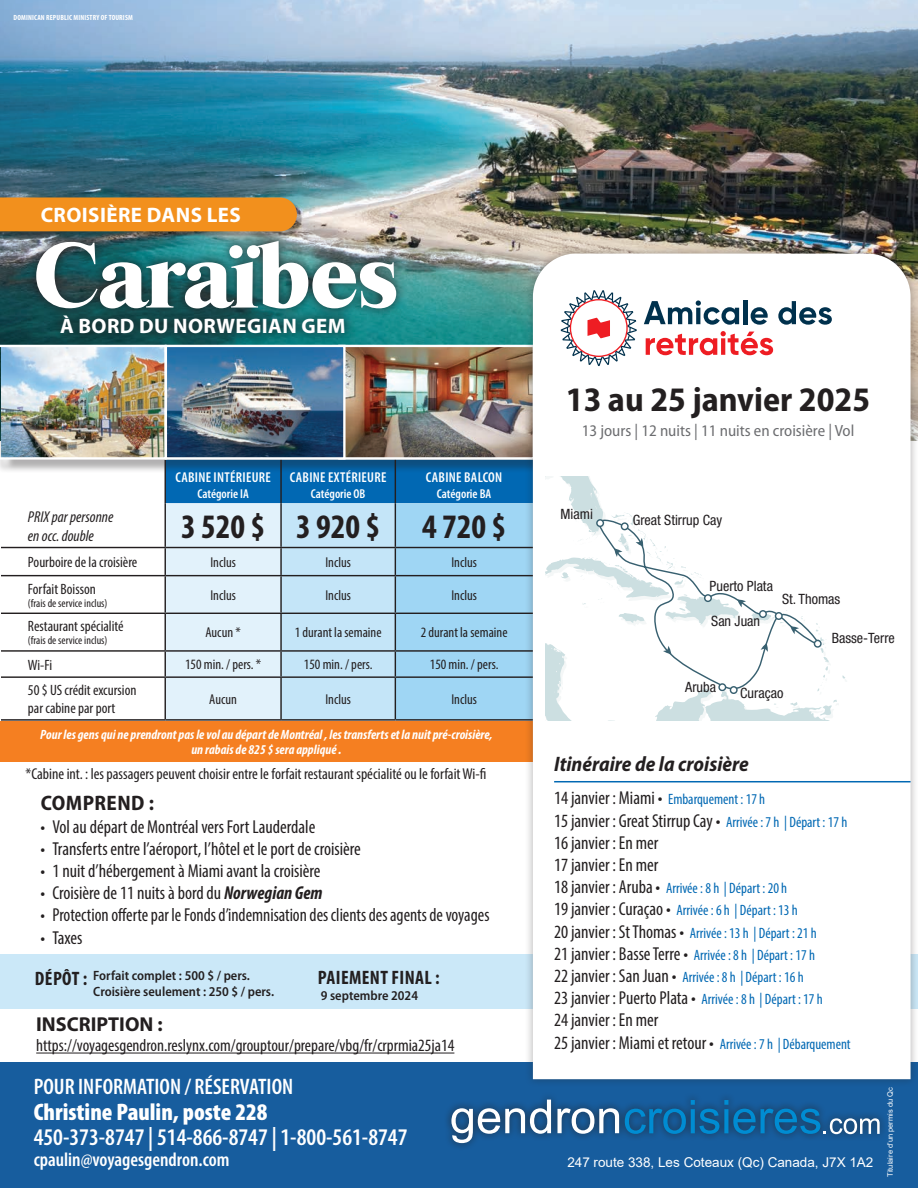
<style>
.page{position:relative;width:918px;height:1188px;background:#fff}
.page>*{position:absolute;margin:0;border:0;box-sizing:border-box;transform-origin:0 0}
.t1{font:700 90px "Riccione";color:#fff}
.t2{font:700 semi-condensed 34.5px "Myriad Pro";color:#231f20}
.t3{font:700 condensed 34.35px "Myriad Pro";color:#231f20}
.t4{font:600 condensed 24px "Myriad Pro";color:#fff}
.t5{font:900 condensed 24px "Myriad Pro";color:#fff}
.t6{font:600 condensed 22.5px "Myriad";color:#fff}
.t7{font:700 21px "Myriad Pro";letter-spacing:.02em;color:#fff}
.t8{font:italic 700 semi-condensed 21px "Myriad Pro";color:#231f20}
.t9{font:700 semi-condensed 21px "Myriad Pro";letter-spacing:.02em;color:#231f20}
.t10{font:700 20.1px "Myriad Pro";color:#231f20}
.t11{font:600 condensed 19.5px "Myriad Pro";color:#fff}
.t12{font:700 condensed 19.5px "Myriad Pro";letter-spacing:.02em;color:#231f20}
.t13{font:condensed 18.75px "Myriad Pro";color:#231f20}
.t14{font:condensed 18.75px "Myriad Pro";color:#231f20;scale:.95 1}
.t15{font:condensed 17.25px "Myriad Pro";color:#231f20}
.t16{font:semi-condensed 16.35px "Myriad Pro";color:#6c6d70}
.t17{font:condensed 15.75px "Myriad Pro";color:#231f20}
.t18{font:italic condensed 15.75px/18.9px "Myriad Pro";color:#231f20}
.t19{font:condensed 15px "Myriad Pro";color:#0168b3}
.t20{font:condensed 15px/18px "Myriad Pro";color:#231f20}
.t21{font:condensed 14.4px "Myriad Pro";color:#231f20}
.t22{font:600 condensed 14.4px "Myriad Pro";letter-spacing:.02em;color:#fff}
.t23{font:condensed 14.25px "Helvetica Neue";color:#211d1f}
.t24{font:italic 700 condensed 13.5px/15px "Myriad Pro";color:#fff;text-align:center}
.t25{font:600 semi-condensed 13.5px "Myriad Pro";color:#231f20}
.t26{font:13.5px "Arial";color:#fff}
.t27{font:600 condensed 12.9px "Myriad Pro";color:#fff}
.t28{font:condensed 11.4px "Myriad Pro";color:#231f20}
.t29{font:700 condensed 7.5px "Myriad Pro";letter-spacing:.02em;color:#fff}
.t30{font:7.5px "Arial";color:#fff}
.s1{font-weight:700;font-style:italic}
.s2{font-size:15px;color:#0168b3}
.s3{font-size:18.75px;color:#231f20}
</style>
<div class="page">
<div style="left:0;top:721px;width:533px;height:41px;background:#f57f21"></div>
<hr style="left:1px;top:719px;width:164px;height:2px;background:#231f20">
<hr style="left:165px;top:719px;width:116px;height:2px;background:#231f20">
<hr style="left:281px;top:719px;width:114px;height:2px;background:#231f20">
<hr style="left:395px;top:719px;width:138px;height:2px;background:#231f20">
<div style="left:0;top:954px;width:918px;height:55px;background:#cbe8f8"></div>
<img style="left:0;top:0;width:918px;height:345px">
<div style="left:0;top:1062px;width:918px;height:126px;background:#175d9e"></div>
<img style="left:25px;top:230px;width:382px;height:114px">
<div style="left:444px;top:1092px;width:444px;height:59px;background:#231f20;opacity:.75"></div>
<svg style="left:451px;top:1100px;width:100px;height:43px"></svg>
<svg style="left:557px;top:1108px;width:62px;height:26px"></svg>
<svg style="left:625px;top:1100px;width:255px;height:34px"></svg>
<img style="left:0;top:347px;width:525px;height:373px">
<div style="left:525px;top:245px;width:393px;height:842px;background:#231f20;opacity:.32"></div>
<svg style="left:533px;top:254px;width:378px;height:825px"></svg>
<svg style="left:644px;top:300px;width:95px;height:25px"></svg>
<hr style="left:743px;top:300px;width:4px;height:24px;background:#00314d">
<svg style="left:751px;top:307px;width:17px;height:18px"></svg>
<svg style="left:778px;top:301px;width:54px;height:24px"></svg>
<svg style="left:646px;top:331px;width:127px;height:24px"></svg>
<svg style="left:561px;top:290px;width:76px;height:76px"></svg>
<div style="left:0;top:200px;width:302px;height:37px;background:#231f20;opacity:.34"></div>
<div style="left:0;top:197px;width:297px;height:34px;background:#f2901d"></div>
<hr style="left:36px;top:1053px;width:418px;height:1px;background:#231f20">
<svg style="left:545px;top:477px;width:366px;height:244px"></svg>
<div style="left:814px;top:640px;width:8px;height:8px;border:1px solid #386070;border-radius:50%"></div>
<svg style="left:545px;top:518px;width:275px;height:203px"></svg>
<div style="left:759px;top:610px;width:8px;height:8px;border:1px solid #386070;border-radius:50%"></div>
<hr style="left:554px;top:781px;width:357px;height:1px;background:#0168b3">
<p class="t29" style="left:14px;top:12px;width:121px">DOMINICAN REPUBLIC MINISTRY OF TOURISM</p>
<p class="t7" style="left:41px;top:202px;width:202px">CROISIÈRE DANS LES</p>
<p class="t1" style="left:34px;top:223px;width:366px">Caraïbes</p>
<p class="t7" style="left:60px;top:312px;width:287px">À BORD DU NORWEGIAN GEM</p>
<p class="t22" style="left:175px;top:469px;width:97px">CABINE INTÉRIEURE</p>
<p class="t27" style="left:197px;top:486px;width:53px">Catégorie IA</p>
<p class="t22" style="left:290px;top:469px;width:98px">CABINE EXTÉRIEURE</p>
<p class="t27" style="left:311px;top:486px;width:56px">Catégorie OB</p>
<p class="t22" style="left:426px;top:469px;width:78px">CABINE BALCON</p>
<p class="t27" style="left:437px;top:486px;width:56px">Catégorie BA</p>
<p class="t18" style="left:28px;top:507px;width:87px">PRIX par personne en occ. double</p>
<p class="t3" style="left:181px;top:505px;width:86px">3 520 $</p>
<p class="t3" style="left:296px;top:505px;width:86px">3 920 $</p>
<p class="t3" style="left:422px;top:505px;width:86px">4 720 $</p>
<p class="t20" style="left:28px;top:553px;width:111px">Pourboire de la croisière</p>
<p class="t21" style="left:210px;top:553px;width:27px">Inclus</p>
<p class="t21" style="left:325px;top:553px;width:27px">Inclus</p>
<p class="t21" style="left:451px;top:553px;width:27px">Inclus</p>
<p class="t20" style="left:28px;top:580px;width:69px">Forfait Boisson</p>
<p class="t28" style="left:28px;top:596px;width:81px">(frais de service inclus)</p>
<p class="t21" style="left:210px;top:586px;width:27px">Inclus</p>
<p class="t21" style="left:325px;top:586px;width:27px">Inclus</p>
<p class="t21" style="left:451px;top:586px;width:27px">Inclus</p>
<p class="t20" style="left:28px;top:617px;width:97px">Restaurant spécialité</p>
<p class="t28" style="left:28px;top:634px;width:81px">(frais de service inclus)</p>
<p class="t21" style="left:205px;top:624px;width:37px">Aucun *</p>
<p class="t21" style="left:295px;top:624px;width:88px">1 durant la semaine</p>
<p class="t21" style="left:421px;top:624px;width:88px">2 durant la semaine</p>
<p class="t20" style="left:28px;top:656px;width:26px">Wi-Fi</p>
<p class="t21" style="left:185px;top:656px;width:78px">150 min. / pers. *</p>
<p class="t21" style="left:304px;top:656px;width:70px">150 min. / pers.</p>
<p class="t21" style="left:430px;top:656px;width:70px">150 min. / pers.</p>
<p class="t20" style="left:28px;top:681px;width:110px">50 $ US crédit excursion par cabine par port</p>
<p class="t21" style="left:209px;top:690px;width:29px">Aucun</p>
<p class="t21" style="left:325px;top:690px;width:27px">Inclus</p>
<p class="t21" style="left:451px;top:690px;width:27px">Inclus</p>
<p class="t24" style="left:40px;top:727px;width:454px">Pour les gens qui ne prendront pas le vol au départ de Montréal , les transferts et la nuit pré-croisière, un rabais de 825 $ sera appliqué .</p>
<p class="t17" style="left:26px;top:764px;width:462px">*Cabine int. : les passagers peuvent choisir entre le forfait restaurant spécialité ou le forfait Wi-fi</p>
<p class="t9" style="left:41px;top:792px;width:115px">COMPREND :</p>
<p class="t13" style="left:40px;top:815px;width:276px">• Vol au départ de Montréal vers Fort Lauderdale</p>
<p class="t13" style="left:40px;top:837px;width:322px">• Transferts entre l’aéroport, l’hôtel et le port de croisière</p>
<p class="t13" style="left:40px;top:859px;width:282px">• 1 nuit d’hébergement à Miami avant la croisière</p>
<p class="t13" style="left:40px;top:882px;width:284px">• Croisière de 11 nuits à bord du <span class="s1">Norwegian Gem</span></p>
<p class="t14" style="left:40px;top:904px;width:474px">• Protection offerte par le Fonds d’indemnisation des clients des agents de voyages</p>
<p class="t13" style="left:40px;top:926px;width:44px">• Taxes</p>
<p class="t12" style="left:35px;top:966px;width:54px">DÉPÔT :</p>
<p class="t25" style="left:93px;top:968px;width:158px">Forfait complet : 500 $ / pers.</p>
<p class="t25" style="left:93px;top:984px;width:182px">Croisière seulement : 250 $ / pers.</p>
<p class="t12" style="left:318px;top:965px;width:123px">PAIEMENT FINAL :</p>
<p class="t25" style="left:321px;top:988px;width:99px">9 septembre 2024</p>
<p class="t10" style="left:36px;top:1011px;width:128px">INSCRIPTION :</p>
<p class="t15" style="left:36px;top:1035px;width:420px">https://voyagesgendron.reslynx.com/grouptour/prepare/vbg/fr/crprmia25ja14</p>
<p class="t6" style="left:34px;top:1075px;width:261px">POUR INFORMATION / RÉSERVATION</p>
<p class="t5" style="left:34px;top:1098px;width:235px">Christine Paulin, poste 228</p>
<p class="t4" style="left:34px;top:1124px;width:375px">450-373-8747 | 514-866-8747 | 1-800-561-8747</p>
<p class="t11" style="left:34px;top:1149px;width:197px">cpaulin@voyagesgendron.com</p>
<p class="t2" style="left:566px;top:380px;width:306px">13 au 25 janvier 2025</p>
<p class="t16" style="left:582px;top:421px;width:274px">13 jours | 12 nuits | 11 nuits en croisière | Vol</p>
<p class="t23" style="left:561px;top:506px;width:34px">Miami</p>
<p class="t23" style="left:633px;top:512px;width:91px">Great Stirrup Cay</p>
<p class="t23" style="left:710px;top:577px;width:65px">Puerto Plata</p>
<p class="t23" style="left:711px;top:612px;width:50px">San Juan</p>
<p class="t23" style="left:782px;top:591px;width:60px">St. Thomas</p>
<p class="t23" style="left:832px;top:630px;width:65px">Basse-Terre</p>
<p class="t23" style="left:685px;top:679px;width:32px">Aruba</p>
<p class="t23" style="left:740px;top:685px;width:45px">Curaçao</p>
<p class="t8" style="left:554px;top:753px;width:196px">Itinéraire de la croisière</p>
<p class="t13" style="left:554px;top:787px;width:213px">14 janvier : Miami • <span class="s2">Embarquement : 17 h</span></p>
<p class="t13" style="left:554px;top:809px;width:295px">15 janvier : Great Stirrup Cay • <span class="s2">Arrivée : 7 h | Départ : 17 h</span></p>
<p class="t13" style="left:554px;top:831px;width:106px">16 janvier : En mer</p>
<p class="t13" style="left:554px;top:853px;width:106px">17 janvier : En mer</p>
<p class="t19" style="left:554px;top:879px;width:235px"><span class="s3">18 janvier : Aruba •</span> Arrivée : 8 h | Départ : 20 h</p>
<p class="t19" style="left:554px;top:901px;width:245px"><span class="s3">19 janvier : Curaçao •</span> Arrivée : 6 h | Départ : 13 h</p>
<p class="t19" style="left:554px;top:924px;width:264px"><span class="s3">20 janvier : St Thomas •</span> Arrivée : 13 h | Départ : 21 h</p>
<p class="t13" style="left:554px;top:942px;width:262px">21 janvier : Basse Terre • <span class="s2">Arrivée : 8 h | Départ : 17 h</span></p>
<p class="t19" style="left:554px;top:968px;width:251px"><span class="s3">22 janvier : San Juan •</span> Arrivée : 8 h | Départ : 16 h</p>
<p class="t13" style="left:554px;top:987px;width:270px">23 janvier : Puerto Plata • <span class="s2">Arrivée : 8 h | Départ : 17 h</span></p>
<p class="t13" style="left:554px;top:1009px;width:106px">24 janvier : En mer</p>
<p class="t13" style="left:554px;top:1031px;width:298px">25 janvier : Miami et retour • <span class="s2">Arrivée : 7 h | Débarquement</span></p>
<p class="t26" style="left:567px;top:1153px;width:308px">247 route 338, Les Coteaux (Qc) Canada, J7X 1A2</p>
<p class="t30" style="left:885px;top:1177px;width:91px;rotate:-90deg">Titulaire d’un permis du Qc</p>
</div>
